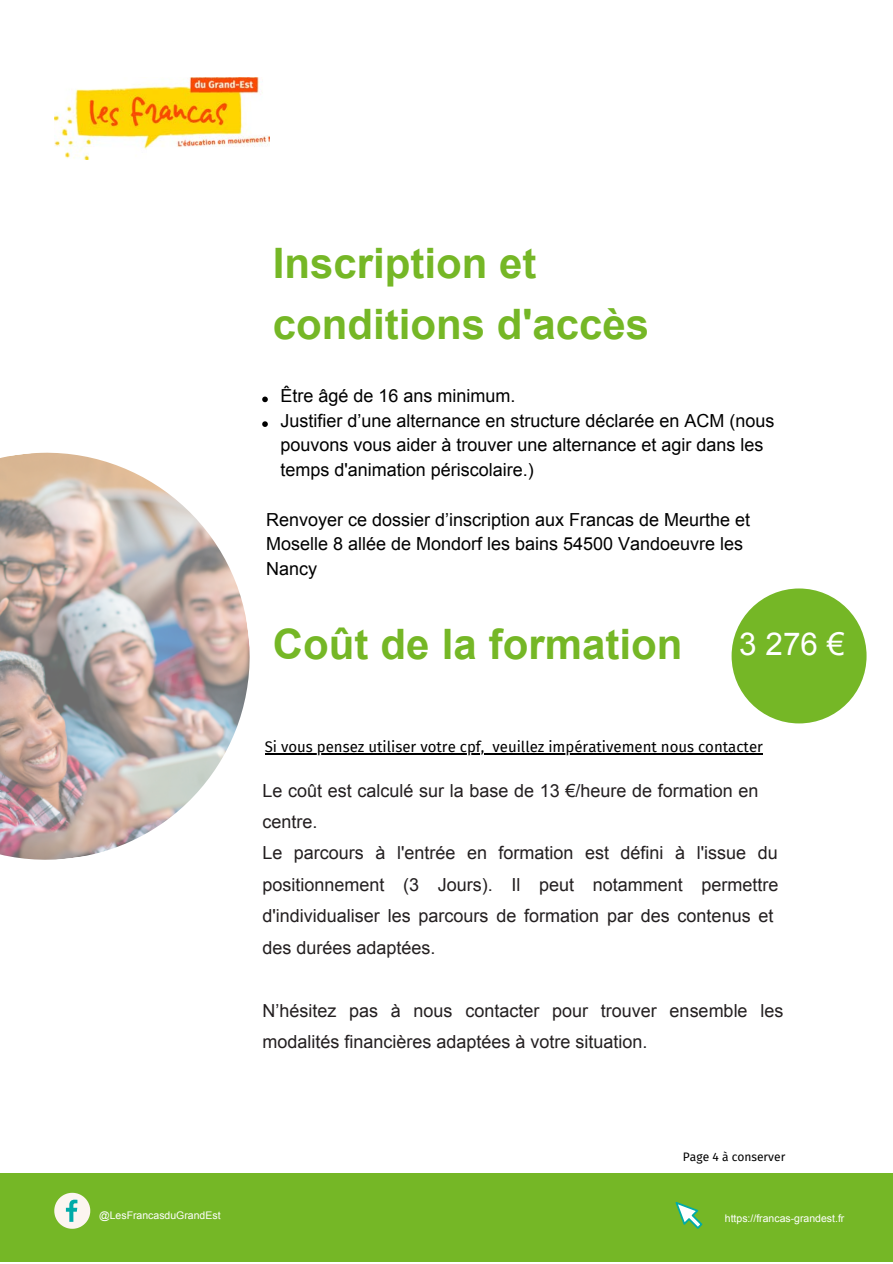
<style>
.page{position:relative;width:893px;height:1264px;background:#fff}
.page>*{position:absolute;margin:0;border:0;box-sizing:border-box;transform-origin:0 0}
.t1{font:700 42px/61.3px "Arial";color:#75b726}
.t2{font:18px/31.5px "Arial";color:#231f20}
.t3{font:18px/24.8px "Arial";color:#000}
.t4{font:15px "Fira Sans";color:#000}
.t5{font:12px "Fira Sans";color:#000}
.t6{font:10.5px "Arial";color:#fff}
.s1{font-weight:400;font-size:31.5px;color:#fff}
</style>
<div class="page">
<img style="left:0;top:452px;width:250px;height:408px">
<div style="left:0;top:1173px;width:892px;height:88px;background:#75b726"></div>
<svg style="left:54px;top:1192px;width:36px;height:36px"></svg>
<svg style="left:675px;top:1202px;width:27px;height:26px"></svg>
<div style="left:731px;top:588px;width:135px;height:135px;background:#75b726;border-radius:50%"></div>
<hr style="left:265px;top:753px;width:219px;height:1px;background:#000">
<hr style="left:492px;top:753px;width:270px;height:1px;background:#000">
<svg style="left:262px;top:396px;width:6px;height:6px"></svg>
<svg style="left:262px;top:421px;width:6px;height:6px"></svg>
<img style="left:55px;top:77px;width:214px;height:82px">
<h1 class="t1" style="left:273px;top:234px;width:378px">Inscription et conditions d'accès</h1>
<p class="t3" style="left:280px;top:383px;width:495px">Être âgé de 16 ans minimum.<br>Justifier d’une alternance en structure déclarée en ACM (nous pouvons vous aider à trouver une alternance et agir dans les temps d'animation périscolaire.)</p>
<p class="t3" style="left:266px;top:507px;width:485px">Renvoyer ce dossier d’inscription aux Francas de Meurthe et<br>Moselle 8 allée de Mondorf les bains 54500 Vandoeuvre les<br>Nancy</p>
<h1 class="t1" style="left:273px;top:615px;width:573px">Coût de la formation <span class="s1">3 3 276 €</span></h1>
<p class="t4" style="left:265px;top:738px;width:499px">Si vous pensez utiliser votre cpf, veuillez impérativement nous contacter</p>
<p class="t2" style="left:262px;top:774px;width:517px">Le coût est calculé sur la base de 13 €/heure de formation en centre.<br>Le parcours à l'entrée en formation est défini à l'issue du positionnement (3 Jours). Il peut notamment permettre d'individualiser les parcours de formation par des contenus et des durées adaptées.</p>
<p class="t2" style="left:262px;top:995px;width:522px">N’hésitez pas à nous contacter pour trouver ensemble les modalités financières adaptées à votre situation.</p>
<p class="t5" style="left:683px;top:1149px;width:104px">Page 4 à conserver</p>
<p class="t6" style="left:99px;top:1208px;width:123px">@LesFrancasduGrandEst</p>
<p class="t6" style="left:724px;top:1211px;width:121px">https://francas-grandest.fr</p>
</div>
